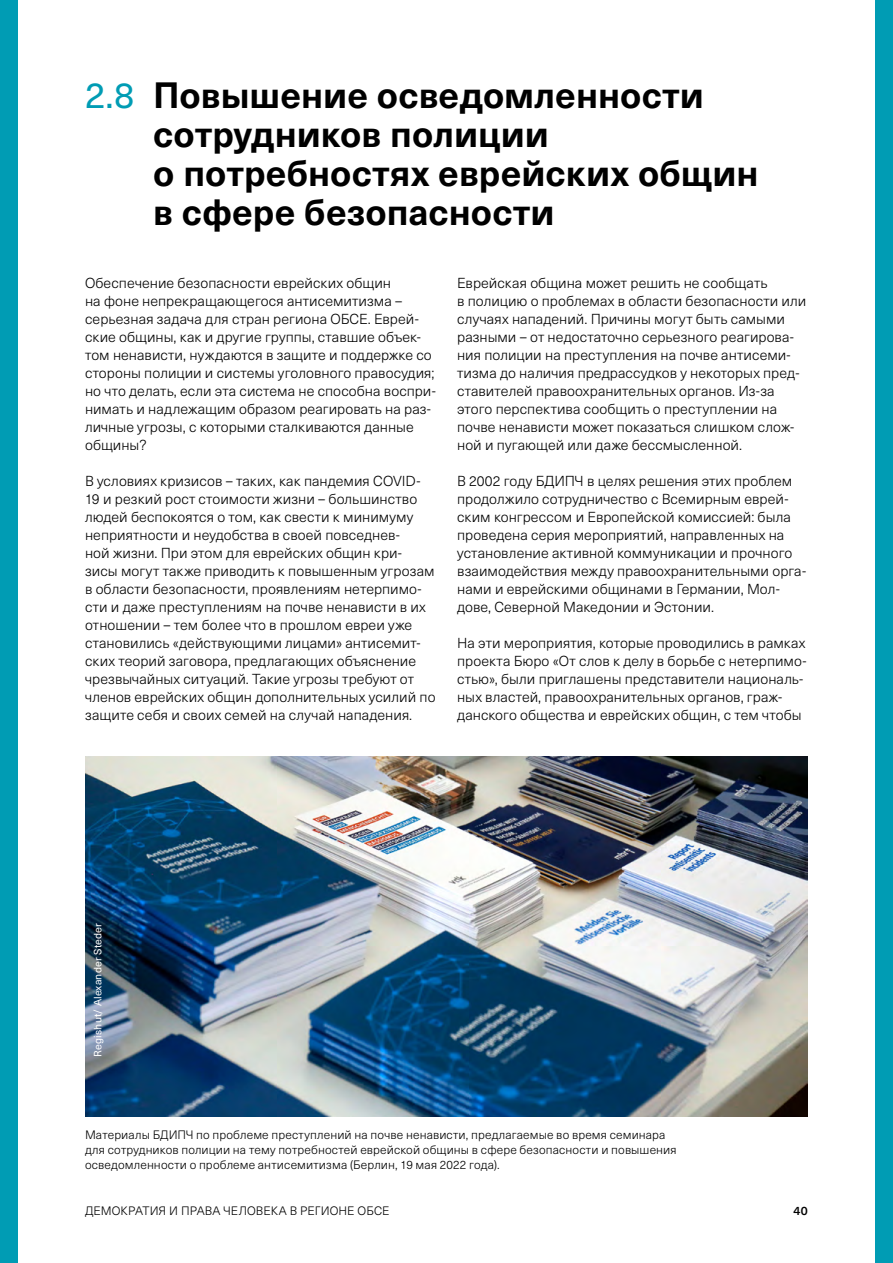
<style>
.page{position:relative;width:893px;height:1263px;background:#fff}
.page>*{position:absolute;margin:0;border:0;box-sizing:border-box;transform-origin:0 0}
.t1{font:700 36px/39px "Neue Haas Unica W1 G";letter-spacing:.005em;color:#000}
.t2{font:300 14.25px/18px "Neue Haas Unica W1 G";letter-spacing:.005em;color:#000}
.t3{font:300 12px/15px "Neue Haas Unica W1 G";letter-spacing:.01em;color:#000}
.t4{font:500 12px "Neue Haas Unica W1 G";color:#000}
.t5{font:10.5px "Neue Haas Unica W1 G";letter-spacing:.015em;color:#fff}
.s1{font-weight:400;color:#009cb4}
</style>
<div class="page">
<div style="left:0;top:0;width:17px;height:1263px;background:#009cb4"></div>
<img style="left:85px;top:756px;width:723px;height:360px">
<div style="left:876px;top:0;width:17px;height:1263px;background:#009cb4"></div>
<h1 class="t1" style="left:153px;top:74px;width:607px;text-indent:-68px"><span class="s1">2.8</span> Повышение осведомленности сотрудников полиции<br>о потребностях еврейских общин в сфере безопасности</h1>
<p class="t2" style="left:85px;top:273px;width:352px">Обеспечение безопасности еврейских общин<br>на фоне непрекращающегося антисемитизма – серьезная задача для стран региона ОБСЕ. Еврей&shy;ские общины, как и другие группы, ставшие объек&shy;том ненависти, нуждаются в защите и поддержке со стороны полиции и системы уголовного правосудия; но что делать, если эта система не способна воспри&shy;нимать и надлежащим образом реагировать на раз&shy;личные угрозы, с которыми сталкиваются данные общины?</p>
<p class="t2" style="left:85px;top:471px;width:352px">В условиях кризисов – таких, как пандемия COVID-19 и резкий рост стоимости жизни – большинство людей беспокоятся о том, как свести к минимуму неприятности и неудобства в своей повседнев-<br>ной жизни. При этом для еврейских общин кри&shy;зисы могут также приводить к повышенным угрозам в области безопасности, проявлениям нетерпимо&shy;сти и даже преступлениям на почве ненависти в их отношении – тем более что в прошлом евреи уже становились «действующими лицами» антисемит&shy;ских теорий заговора, предлагающих объяснение чрезвычайных ситуаций. Такие угрозы требуют от членов еврейских общин дополнительных усилий по защите себя и своих семей на случай нападения.</p>
<p class="t2" style="left:457px;top:273px;width:351px">Еврейская община может решить не сообщать<br>в полицию о проблемах в области безопасности или случаях нападений. Причины могут быть самыми разными – от недостаточно серьезного реагирова&shy;ния полиции на преступления на почве антисеми&shy;тизма до наличия предрассудков у некоторых пред&shy;ставителей правоохранительных органов. Из-за этого перспектива сообщить о преступлении на почве ненависти может показаться слишком слож&shy;ной и пугающей или даже бессмысленной.</p>
<p class="t2" style="left:457px;top:471px;width:350px">В 2002 году БДИПЧ в целях решения этих проблем продолжило сотрудничество с Всемирным еврей&shy;ским конгрессом и Европейской комиссией: была проведена серия мероприятий, направленных на установление активной коммуникации и прочного взаимодействия между правоохранительными орга&shy;нами и еврейскими общинами в Германии, Мол&shy;дове, Северной Македонии и Эстонии.</p>
<p class="t2" style="left:457px;top:633px;width:351px">На эти мероприятия, которые проводились в рамках проекта Бюро «От слов к делу в борьбе с нетерпимо&shy;стью», были приглашены представители националь&shy;ных властей, правоохранительных органов, граж&shy;данского общества и еврейских общин, с тем чтобы</p>
<p class="t5" style="left:90px;top:1056px;width:135px;rotate:-90deg">Regishut/ Alexander Steder</p>
<p class="t3" style="left:85px;top:1127px;width:593px">Материалы БДИПЧ по проблеме преступлений на почве ненависти, предлагаемые во время семинара для сотрудников полиции на тему потребностей еврейской общины в сфере безопасности и повышения осведомленности о проблеме антисемитизма (Берлин, 19 мая 2022 года).</p>
<p class="t3" style="left:85px;top:1203px;width:306px">ДЕМОКРАТИЯ И ПРАВА ЧЕЛОВЕКА В РЕГИОНЕ ОБСЕ</p>
<p class="t4" style="left:793px;top:1202px;width:16px">40</p>
</div>
